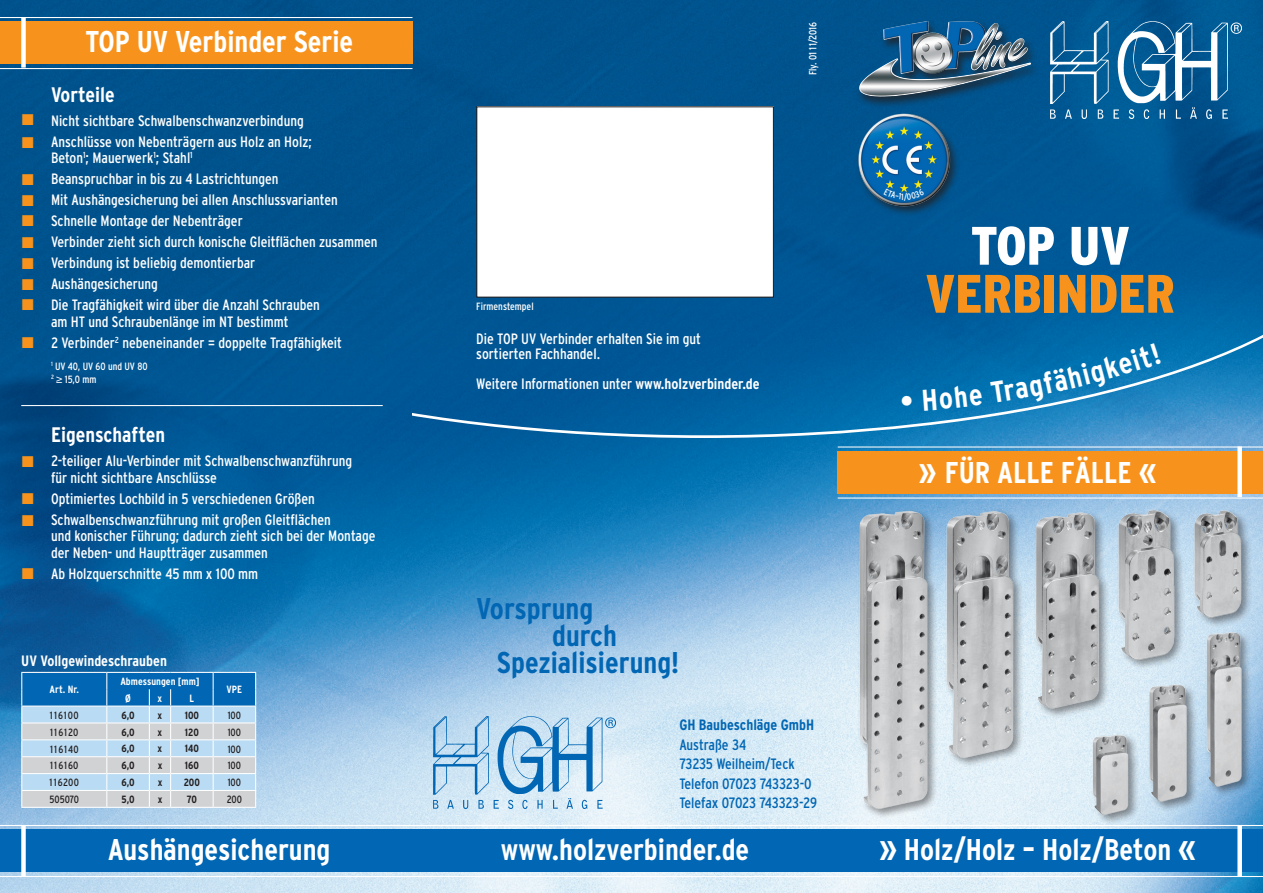
<style>
.page{position:relative;width:1263px;height:893px;background:#fff}
.page>*{position:absolute;margin:0;border:0;box-sizing:border-box;transform-origin:0 0}
.t1{font:900 condensed 54px "Interstate";color:#f7931d}
.t2{font:900 condensed 54px "Interstate";color:#fff}
.t3{font:700 condensed 30px "Interstate";color:#fff}
.t4{font:700 condensed 30px "Interstate";color:#0166b3}
.t5{font:700 condensed 21px "Interstate";color:#fff}
.t6{font:condensed 15px/21px "Interstate";color:#fff}
.t7{font:condensed 15px/19.5px "Interstate";letter-spacing:-.01em;color:#0166b3}
.t8{font:700 condensed 15px "Interstate";color:#fff}
.t9{font:700 condensed 15px "Interstate";color:#0166b3}
.t10{font:condensed 10.5px "Interstate";letter-spacing:.03em;color:#231f20}
.t11{font:condensed 10.5px/12.6px "Interstate";color:#fff}
.t12{font:700 condensed 10.5px "Interstate";color:#231f20}
.t13{font:700 condensed 10.5px "Interstate";color:#fff}
.s1{font-family:"BMW Type Global Pro";font-stretch:normal}
.s2{font-weight:700}
.s3{font-size:36px}
</style>
<div class="page">
<img style="left:0;top:0;width:1263px;height:893px">
<img style="left:1050px;top:22px;width:192px;height:96px">
<svg style="left:412px;top:325px;width:851px;height:114px;background:#0e6aa7"></svg>
<img style="left:434px;top:717px;width:181px;height:91px">
<div style="left:477px;top:107px;width:296px;height:190px;background:#fff"></div>
<div style="left:476px;top:106px;width:298px;height:192px;border:1px solid #231f20"></div>
<div style="left:0;top:829px;width:1263px;height:43px;background:#0166b3"></div>
<hr style="left:0;top:876px;width:1263px;height:1px;background:#fff">
<div style="left:1237px;top:825px;width:5px;height:52px;background:#fff"></div>
<div style="left:21px;top:825px;width:5px;height:52px;background:#fff"></div>
<hr style="left:0;top:825px;width:1263px;height:1px;background:#fff">
<div style="left:855px;top:20px;width:186px;height:89px;background:#231f20;opacity:.75"></div>
<img style="left:883px;top:21px;width:44px;height:46px">
<div style="left:855px;top:113px;width:105px;height:105px;background:#231f20;opacity:.75"></div>
<img style="left:855px;top:111px;width:98px;height:97px">
<div style="left:0;top:21px;width:412px;height:43px;background:#f7931d"></div>
<hr style="left:0;top:68px;width:412px;height:1px;background:#fff">
<div style="left:21px;top:17px;width:5px;height:51px;background:#fff"></div>
<hr style="left:0;top:17px;width:412px;height:1px;background:#fff">
<hr style="left:21px;top:405px;width:362px;height:1px;background:#fff">
<svg style="left:21px;top:672px;width:235px;height:136px;background:#9bbfda"></svg>
<hr style="left:171px;top:807px;width:42px;height:1px;background:#fff">
<hr style="left:213px;top:807px;width:43px;height:1px;background:#fff">
<div style="left:838px;top:451px;width:425px;height:42px;background:#f7931d"></div>
<hr style="left:838px;top:497px;width:425px;height:2px;background:#fff">
<div style="left:1237px;top:446px;width:5px;height:51px;background:#fff"></div>
<hr style="left:838px;top:446px;width:425px;height:2px;background:#fff">
<img style="left:835px;top:505px;width:111px;height:310px">
<div style="left:944px;top:509px;width:80px;height:260px;background:#e2f0f8"></div>
<img style="left:934px;top:505px;width:89px;height:260px">
<div style="left:1033px;top:510px;width:77px;height:210px;background:#231f20;opacity:.5"></div>
<img style="left:1030px;top:510px;width:74px;height:203px">
<div style="left:1192px;top:508px;width:61px;height:121px;background:#231f20;opacity:.5"></div>
<img style="left:1192px;top:509px;width:52px;height:110px">
<div style="left:1116px;top:508px;width:69px;height:162px;background:#231f20;opacity:.5"></div>
<img style="left:1115px;top:509px;width:61px;height:152px">
<div style="left:1204px;top:630px;width:48px;height:167px;background:#231f20;opacity:.5"></div>
<img style="left:1194px;top:629px;width:57px;height:160px">
<div style="left:1148px;top:683px;width:50px;height:129px;background:#231f20;opacity:.5"></div>
<img style="left:1148px;top:684px;width:41px;height:120px">
<div style="left:1091px;top:732px;width:48px;height:93px;background:#231f20;opacity:.5"></div>
<img style="left:1091px;top:734px;width:38px;height:81px">
<svg style="left:23px;top:114px;width:10px;height:11px"></svg>
<svg style="left:23px;top:137px;width:10px;height:11px"></svg>
<svg style="left:23px;top:174px;width:10px;height:11px"></svg>
<svg style="left:23px;top:195px;width:10px;height:11px"></svg>
<svg style="left:23px;top:215px;width:10px;height:11px"></svg>
<svg style="left:23px;top:237px;width:10px;height:11px"></svg>
<svg style="left:23px;top:258px;width:10px;height:11px"></svg>
<svg style="left:23px;top:279px;width:10px;height:11px"></svg>
<svg style="left:23px;top:299px;width:10px;height:11px"></svg>
<svg style="left:23px;top:337px;width:10px;height:11px"></svg>
<svg style="left:23px;top:456px;width:10px;height:11px"></svg>
<svg style="left:23px;top:493px;width:10px;height:11px"></svg>
<svg style="left:23px;top:515px;width:10px;height:11px"></svg>
<svg style="left:23px;top:568px;width:10px;height:11px"></svg>
<svg style="left:884px;top:189px;width:40px;height:11px"></svg>
<svg style="left:902px;top:395px;width:10px;height:10px"></svg>
<div style="left:923px;top:385px;width:59px;height:26px;background:#0172b1"></div>
<svg style="left:990px;top:343px;width:171px;height:60px;background:#0d77b4"></svg>
<h2 class="t3" style="left:86px;top:24px;width:269px">TOP UV Verbinder Serie</h2>
<h3 class="t5" style="left:51px;top:83px;width:65px">Vorteile</h3>
<p class="t6" style="left:51px;top:110px;width:262px">Nicht sichtbare Schwalbenschwanzverbindung<br>Anschlüsse von Nebenträgern aus Holz an Holz;</p>
<p class="t6" style="left:51px;top:148px;width:328px">Beton<sup>1</sup>; Mauerwerk<sup>1</sup>; Stahl<sup>1<br></sup>Beanspruchbar in bis zu 4 Lastrichtungen<br>Mit Aushängesicherung bei allen Anschlussvarianten Schnelle Montage der Nebenträger<br>Verbinder zieht sich durch konische Gleitflächen zusammen Verbindung ist beliebig demontierbar<br>Aushängesicherung<br>Die Tragfähigkeit wird über die Anzahl Schrauben</p>
<p class="t6" style="left:51px;top:311px;width:292px">am HT und Schraubenlänge im NT bestimmt<br>2 Verbinder<sup>2</sup> nebeneinander = doppelte Tragfähigkeit</p>
<p class="t11" style="left:51px;top:360px;width:98px"><sup>1</sup> UV 40, UV 60 und UV 80<br><sup>2</sup> <span class="s1">≥</span> 15,0 mm</p>
<h3 class="t5" style="left:51px;top:423px;width:116px">Eigenschaften</h3>
<p class="t6" style="left:51px;top:452px;width:303px;line-height:16.5px">2-teiliger Alu-Verbinder mit Schwalbenschwanzführung für nicht sichtbare Anschlüsse</p>
<p class="t6" style="left:51px;top:488px;width:281px">Optimiertes Lochbild in 5 verschiedenen Größen<br>Schwalbenschwanzführung mit großen Gleitflächen</p>
<p class="t6" style="left:51px;top:527px;width:326px;line-height:16.5px">und konischer Führung; dadurch zieht sich bei der Montage der Neben- und Hauptträger zusammen</p>
<p class="t6" style="left:51px;top:563px;width:209px">Ab Holzquerschnitte 45 mm x 100 mm</p>
<p class="t8" style="left:21px;top:652px;width:147px">UV Vollgewindeschrauben</p>
<p class="t13" style="left:50px;top:683px;width:31px">Art. Nr.</p>
<p class="t13" style="left:120px;top:675px;width:81px">Abmessungen [mm]</p>
<p class="t13" style="left:125px;top:692px;width:7px">Ø</p>
<p class="t13" style="left:158px;top:692px;width:6px">x</p>
<p class="t13" style="left:190px;top:692px;width:6px">L</p>
<p class="t13" style="left:227px;top:683px;width:17px">VPE</p>
<p class="t10" style="left:50px;top:709px;width:30px">116100</p>
<p class="t12" style="left:121px;top:709px;width:15px">6,0</p>
<p class="t12" style="left:158px;top:709px;width:6px">x</p>
<p class="t12" style="left:185px;top:709px;width:16px">100</p>
<p class="t10" style="left:228px;top:709px;width:15px">100</p>
<p class="t10" style="left:50px;top:726px;width:30px">116120</p>
<p class="t12" style="left:121px;top:726px;width:15px">6,0</p>
<p class="t12" style="left:158px;top:726px;width:6px">x</p>
<p class="t12" style="left:185px;top:726px;width:15px">120</p>
<p class="t10" style="left:228px;top:726px;width:15px">100</p>
<p class="t10" style="left:50px;top:743px;width:30px">116140</p>
<p class="t12" style="left:121px;top:743px;width:15px">6,0</p>
<p class="t12" style="left:158px;top:743px;width:6px">x</p>
<p class="t12" style="left:185px;top:743px;width:16px">140</p>
<p class="t10" style="left:228px;top:743px;width:15px">100</p>
<p class="t10" style="left:50px;top:760px;width:30px">116160</p>
<p class="t12" style="left:121px;top:760px;width:15px">6,0</p>
<p class="t12" style="left:158px;top:760px;width:6px">x</p>
<p class="t12" style="left:185px;top:760px;width:16px">160</p>
<p class="t10" style="left:228px;top:760px;width:15px">100</p>
<p class="t10" style="left:50px;top:777px;width:31px">116200</p>
<p class="t12" style="left:121px;top:777px;width:15px">6,0</p>
<p class="t12" style="left:158px;top:777px;width:6px">x</p>
<p class="t12" style="left:184px;top:777px;width:18px">200</p>
<p class="t10" style="left:228px;top:777px;width:15px">100</p>
<p class="t10" style="left:49px;top:794px;width:31px">505070</p>
<p class="t12" style="left:122px;top:793px;width:15px">5,0</p>
<p class="t12" style="left:158px;top:793px;width:6px">x</p>
<p class="t12" style="left:187px;top:793px;width:12px">70</p>
<p class="t10" style="left:227px;top:794px;width:17px">200</p>
<h2 class="t3" style="left:108px;top:832px;width:224px">Aushängesicherung</h2>
<p class="t11" style="left:806px;top:75px;width:55px;rotate:-90deg">Fly. 01 1 1/2016</p>
<p class="t11" style="left:476px;top:300px;width:59px">Firmenstempel</p>
<p class="t6" style="left:476px;top:331px;width:226px;line-height:15px">Die TOP UV Verbinder erhalten Sie im gut sortierten Fachhandel.</p>
<p class="t6" style="left:476px;top:373px;width:285px">Weitere Informationen unter <span class="s2">www.holzverbinder.de</span></p>
<h2 class="t4" style="left:476px;top:592px;width:119px">Vorsprung</h2>
<h2 class="t4" style="left:552px;top:619px;width:66px">durch</h2>
<h2 class="t4" style="left:497px;top:646px;width:184px">Spezialisierung!</h2>
<p class="t9" style="left:679px;top:716px;width:136px">GH Baubeschläge GmbH</p>
<p class="t7" style="left:679px;top:734px;width:139px">Austraße 34<br>73235 Weilheim/Teck<br>Telefon 07023 743323-0<br>Telefax 07023 743323-29</p>
<h1 class="t2" style="left:971px;top:216px;width:161px">TOP UV</h1>
<h1 class="t1" style="left:925px;top:264px;width:251px">VERBINDER</h1>
<h2 class="t3" style="left:918px;top:456px;width:240px"><span class="s3">»</span> FÜR ALLE FÄLLE <span class="s3">«</span></h2>
<h2 class="t3" style="left:501px;top:832px;width:250px">www.holzverbinder.de</h2>
<h2 class="t3" style="left:879px;top:833px;width:319px"><span class="s3">»</span> Holz/Holz – Holz/Beton <span class="s3">«</span></h2>
</div>
